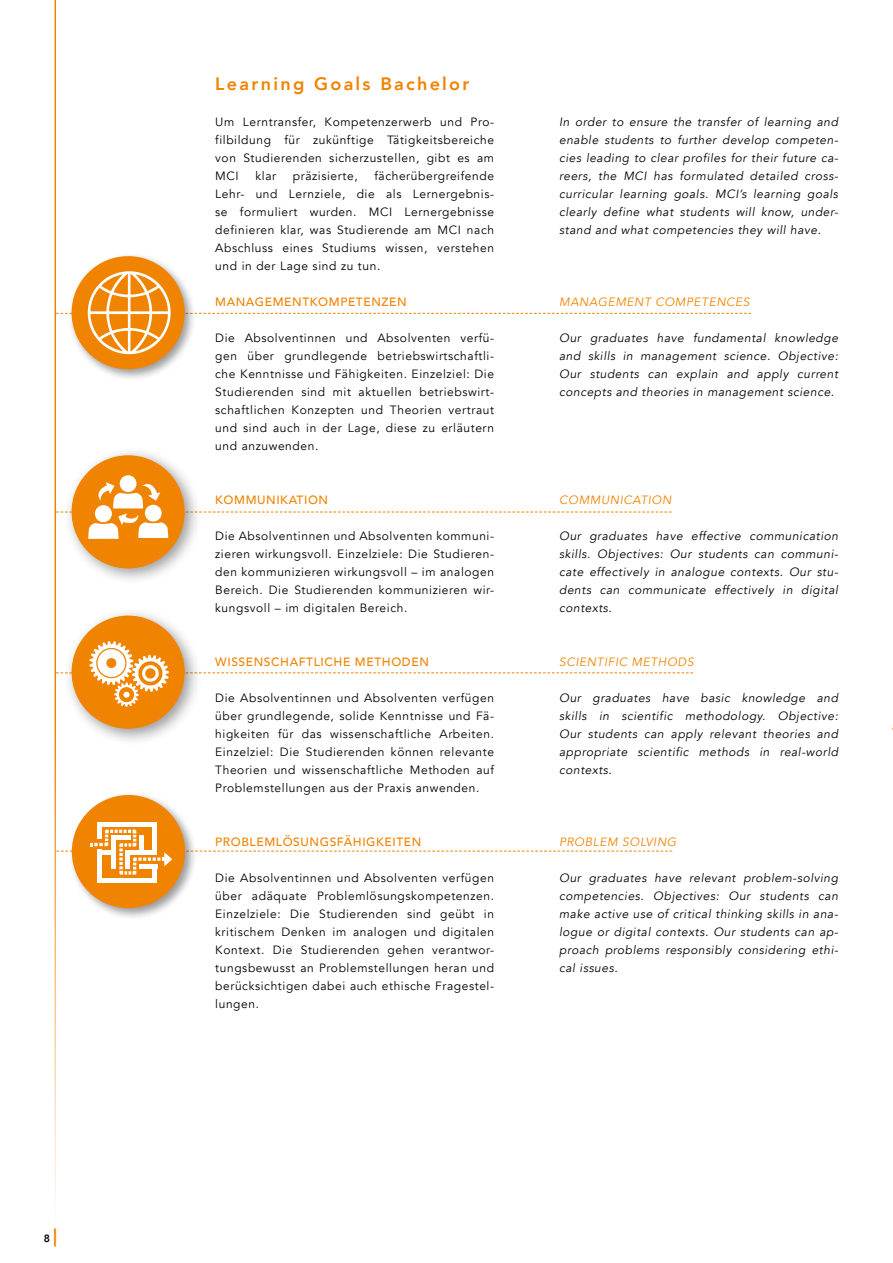
<style>
.page{position:relative;width:893px;height:1263px;background:#fff}
.page>*{position:absolute;margin:0;border:0;box-sizing:border-box;transform-origin:0 0}
.t1{font:800 18px "Avenir";letter-spacing:.125em;color:#f08300}
.t2{font:12px/18px "Avenir";letter-spacing:.05em;color:#000;text-align:justify}
.t3{font:italic 12px/18px "Avenir";letter-spacing:.045em;color:#000;text-align:justify}
.t4{font:500 12px "Avenir";letter-spacing:.05em;color:#f08300}
.t5{font:italic 12px "Avenir";letter-spacing:.045em;color:#f08300}
.t6{font:800 10.5px "Avenir";color:#000}
.s1{font-size:18px;color:#f08300}
</style>
<div class="page">
<div style="left:63px;top:447px;width:139px;height:138px;background:#000;opacity:.4"></div>
<div style="left:72px;top:455px;width:113px;height:113px;background:#f08300;border-radius:50%"></div>
<div style="left:120px;top:475px;width:17px;height:17px;background:#fff;border-radius:50%"></div>
<svg style="left:56px;top:482px;width:616px;height:57px"></svg>
<div style="left:63px;top:607px;width:139px;height:139px;background:#000;opacity:.4"></div>
<div style="left:72px;top:616px;width:113px;height:113px;background:#f08300;border-radius:50%"></div>
<svg style="left:56px;top:641px;width:637px;height:66px"></svg>
<hr style="left:55px;top:0;width:1px;height:1222px;background:#f08300">
<div style="left:68px;top:252px;width:129px;height:130px;background:#000;opacity:.4"></div>
<div style="left:72px;top:256px;width:113px;height:113px;background:#f08300;border-radius:50%"></div>
<svg style="left:56px;top:271px;width:695px;height:83px"></svg>
<div style="left:68px;top:791px;width:129px;height:129px;background:#000;opacity:.4"></div>
<div style="left:72px;top:795px;width:113px;height:113px;background:#f08300;border-radius:50%"></div>
<div style="left:97px;top:850px;width:5px;height:33px;background:#fff"></div>
<div style="left:97px;top:822px;width:60px;height:5px;background:#fff"></div>
<div style="left:97px;top:878px;width:60px;height:5px;background:#fff"></div>
<div style="left:97px;top:822px;width:5px;height:17px;background:#fff"></div>
<div style="left:152px;top:822px;width:5px;height:32px;background:#fff"></div>
<div style="left:152px;top:867px;width:5px;height:16px;background:#fff"></div>
<svg style="left:56px;top:829px;width:616px;height:46px"></svg>
<p class="t6" style="left:44px;top:1230px;width:15px">8 <span class="s1">|</span></p>
<h1 class="t1" style="left:215px;top:70px;width:256px">Learning Goals Bachelor</h1>
<p class="t2" style="left:215px;top:113px;width:280px">Um Lerntransfer, Kompetenzerwerb und Pro&shy;filbildung für zukünftige Tätigkeitsbereiche von Studierenden sicherzustellen, gibt es am MCI</p>
<p class="t2" style="left:215px;top:167px;width:280px;text-indent:159px">fächerübergreifende Lehr- und Lernziele, die als Lernergebnis&shy;se formuliert wurden. MCI Lernergebnisse definieren klar, was Studierende am MCI nach Abschluss eines Studiums wissen, verstehen und in der Lage sind zu tun.</p>
<p class="t4" style="left:215px;top:291px;width:193px">MANAGEMENTKOMPETENZEN</p>
<p class="t2" style="left:215px;top:329px;width:280px">Die Absolventinnen und Absolventen verfü&shy;gen über grundlegende betriebswirtschaftli&shy;che Kenntnisse und Fähigkeiten. Einzelziel: Die Studierenden sind mit aktuellen betriebswirt&shy;schaftlichen Konzepten und Theorien vertraut und sind auch in der Lage, diese zu erläutern und anzuwenden.</p>
<p class="t2" style="left:255px;top:167px;width:22px">klar</p>
<p class="t2" style="left:293px;top:167px;width:66px">präzisierte,</p>
<p class="t4" style="left:215px;top:489px;width:114px">KOMMUNIKATION</p>
<p class="t2" style="left:215px;top:527px;width:280px">Die Absolventinnen und Absolventen kommuni&shy;zieren wirkungsvoll. Einzelziele: Die Studieren&shy;den kommunizieren wirkungsvoll – im analogen Bereich. Die Studierenden kommunizieren wir&shy;kungsvoll – im digitalen Bereich.</p>
<p class="t4" style="left:215px;top:651px;width:215px">WISSENSCHAFTLICHE METHODEN</p>
<p class="t2" style="left:215px;top:689px;width:280px">Die Absolventinnen und Absolventen verfügen über grundlegende, solide Kenntnisse und Fä&shy;higkeiten für das wissenschaftliche Arbeiten.<br>Einzelziel: Die Studierenden können relevante Theorien und wissenschaftliche Methoden auf Problemstellungen aus der Praxis anwenden.</p>
<p class="t4" style="left:215px;top:831px;width:208px">PROBLEMLÖSUNGSFÄHIGKEITEN</p>
<p class="t2" style="left:215px;top:869px;width:280px">Die Absolventinnen und Absolventen verfügen über adäquate Problemlösungskompetenzen.<br>Einzelziele: Die Studierenden sind geübt in kritischem Denken im analogen und digitalen Kontext. Die Studierenden gehen verantwor&shy;tungsbewusst an Problemstellungen heran und berücksichtigen dabei auch ethische Fragestel&shy;lungen.</p>
<p class="t3" style="left:559px;top:113px;width:280px">In order to ensure the transfer of learning and enable students to further develop competen&shy;cies leading to clear profiles for their future ca&shy;reers, the MCI has formulated detailed cross&shy;curricular learning goals. MCI’s learning goals clearly define what students will know, under&shy;stand and what competencies they will have.</p>
<p class="t5" style="left:559px;top:295px;width:192px">MANAGEMENT COMPETENCES</p>
<p class="t3" style="left:559px;top:329px;width:280px">Our graduates have fundamental knowledge and skills in management science. Objective:<br>Our students can explain and apply current concepts and theories in management science.</p>
<p class="t5" style="left:559px;top:493px;width:114px">COMMUNICATION</p>
<p class="t3" style="left:559px;top:527px;width:280px">Our graduates have effective communication skills. Objectives: Our students can communi&shy;cate effectively in analogue contexts. Our stu&shy;dents can communicate effectively in digital contexts.</p>
<p class="t5" style="left:559px;top:655px;width:136px">SCIENTIFIC METHODS</p>
<p class="t3" style="left:559px;top:689px;width:280px">Our graduates have basic knowledge and skills in scientific methodology. Objective:<br>Our students can apply relevant theories and appropriate scientific methods in real-world contexts.</p>
<p class="t5" style="left:559px;top:835px;width:119px">PROBLEM SOLVING</p>
<p class="t3" style="left:559px;top:869px;width:280px">Our graduates have relevant problem-solving competencies. Objectives: Our students can make active use of critical thinking skills in ana&shy;logue or digital contexts. Our students can ap&shy;proach problems responsibly considering ethi&shy;cal issues.</p>
</div>
